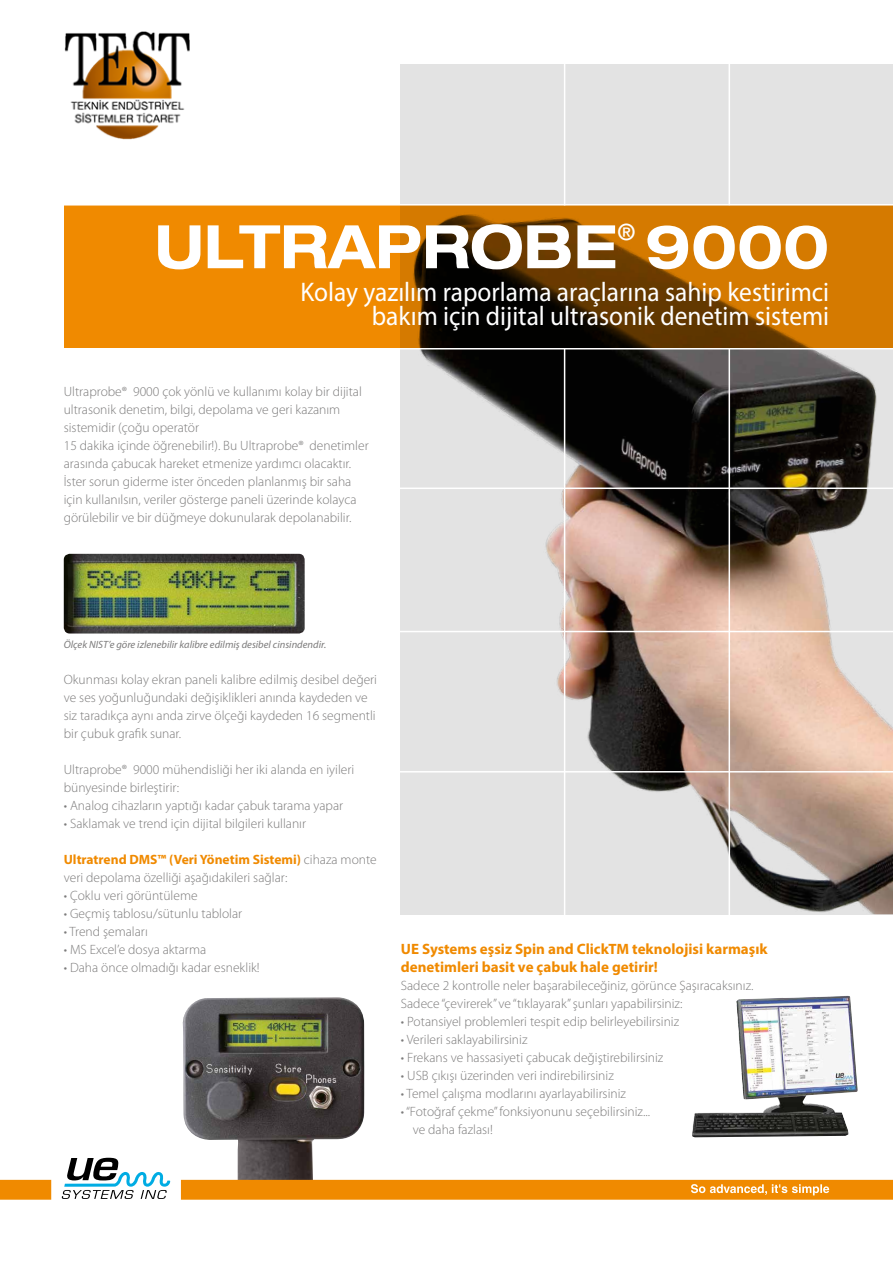
<style>
.page{position:relative;width:893px;height:1263px;background:#fff}
.page>*{position:absolute;margin:0;border:0;box-sizing:border-box;transform-origin:0 0}
.t1{font:700 expanded 60px "Helvetica Neue LT Std";color:#fff;scale:.94 1}
.t2{font:27px/24px "Myriad Pro";color:#fff;text-align:right;scale:.94 1}
.t3{font:500 expanded 22.5px "Helvetica Neue LT Std";color:#fff}
.t4{font:700 15px/18px "Myriad Pro";color:#f08a00}
.t5{font:300 13.5px/18px "Myriad Pro";color:#7c7b7b}
.t6{font:italic 10.5px "Myriad Pro";color:#7c7b7b}
.s1{font-weight:700;color:#f08a00}
</style>
<div class="page">
<img style="left:401px;top:64px;width:492px;height:850px">
<svg style="left:64px;top:206px;width:829px;height:142px;background:#b36600"></svg>
<hr style="left:393px;top:771px;width:500px;height:1px;background:#fff">
<hr style="left:395px;top:631px;width:498px;height:1px;background:#fff">
<hr style="left:395px;top:487px;width:498px;height:2px;background:#fff">
<hr style="left:0;top:348px;width:893px;height:1px;background:#fff">
<img style="left:182px;top:997px;width:183px;height:161px">
<img style="left:692px;top:996px;width:166px;height:141px">
<hr style="left:0;top:204px;width:893px;height:2px;background:#fff">
<hr style="left:564px;top:349px;width:1px;height:576px;background:#fff">
<hr style="left:729px;top:349px;width:1px;height:575px;background:#fff">
<svg style="left:0;top:1158px;width:893px;height:42px"></svg>
<img style="left:64px;top:554px;width:241px;height:79px">
<hr style="left:729px;top:48px;width:1px;height:157px;background:#fff">
<hr style="left:564px;top:52px;width:1px;height:153px;background:#fff">
<img style="left:64px;top:32px;width:125px;height:108px">
<h1 class="t1" style="left:155px;top:209px;width:494px">ULTRAPROBE</h1>
<h3 class="t3" style="left:617px;top:218px;width:19px">®</h3>
<h1 class="t1" style="left:645px;top:209px;width:197px">9000</h1>
<h2 class="t2" style="left:300px;top:279px;width:564px">Kolay yazılım raporlama araçlarına sahip kestirimci bakım için dijital ultrasonik denetim sistemi</h2>
<p class="t5" style="left:64px;top:382px;width:306px">Ultraprobe® 9000 çok yönlü ve kullanımı kolay bir dijital ultrasonik denetim, bilgi, depolama ve geri kazanım sistemidir (çoğu operatör<br>15 dakika içinde öğrenebilir!). Bu Ultraprobe® denetimler arasında çabucak hareket etmenize yardımcı olacaktır.<br>İster sorun giderme ister önceden planlanmış bir saha için kullanılsın, veriler gösterge paneli üzerinde kolayca görülebilir ve bir düğmeye dokunularak depolanabilir.</p>
<p class="t6" style="left:64px;top:638px;width:264px">Ölçek NIST’e göre izlenebilir kalibre edilmiş desibel cinsindendir.</p>
<p class="t5" style="left:64px;top:670px;width:315px">Okunması kolay ekran paneli kalibre edilmiş desibel değeri ve ses yoğunluğundaki değişiklikleri anında kaydeden ve siz taradıkça aynı anda zirve ölçeği kaydeden 16 segmentli bir çubuk grafik sunar.</p>
<p class="t5" style="left:64px;top:760px;width:292px">Ultraprobe® 9000 mühendisliği her iki alanda en iyileri bünyesinde birleştirir:</p>
<p class="t5" style="left:64px;top:796px;width:281px">• Analog cihazların yaptığı kadar çabuk tarama yapar</p>
<p class="t5" style="left:64px;top:814px;width:244px">• Saklamak ve trend için dijital bilgileri kullanır</p>
<p class="t5" style="left:64px;top:850px;width:314px"><span class="s1">Ultratrend DMS™ (Veri Yönetim Sistemi)</span> cihaza monte veri depolama özelliği aşağıdakileri sağlar:</p>
<p class="t5" style="left:64px;top:886px;width:135px">• Çoklu veri görüntüleme</p>
<p class="t5" style="left:64px;top:904px;width:180px">• Geçmiş tablosu/sütunlu tablolar</p>
<p class="t5" style="left:64px;top:922px;width:86px">• Trend şemaları</p>
<p class="t5" style="left:64px;top:940px;width:144px">• MS Excel’e dosya aktarma</p>
<p class="t5" style="left:64px;top:958px;width:197px">• Daha önce olmadığı kadar esneklik!</p>
<p class="t4" style="left:401px;top:939px;width:368px">UE Systems eşsiz Spin and ClickTM teknolojisi karmaşık denetimleri basit ve çabuk hale getirir!</p>
<p class="t5" style="left:401px;top:976px;width:354px">Sadece 2 kontrolle neler başarabileceğiniz, görünce Şaşıracaksınız.<br>Sadece “çevirerek” ve “tıklayarak” şunları yapabilirsiniz:</p>
<p class="t5" style="left:401px;top:1012px;width:280px">• Potansiyel problemleri tespit edip belirleyebilirsiniz</p>
<p class="t5" style="left:401px;top:1030px;width:128px">• Verileri saklayabilirsiniz</p>
<p class="t5" style="left:401px;top:1048px;width:264px">• Frekans ve hassasiyeti çabucak değiştirebilirsiniz</p>
<p class="t5" style="left:401px;top:1066px;width:214px">• USB çıkışı üzerinden veri indirebilirsiniz</p>
<p class="t5" style="left:401px;top:1084px;width:227px">• Temel çalışma modlarını ayarlayabilirsiniz</p>
<p class="t5" style="left:413px;top:1102px;width:239px;text-indent:-12px">• “Fotoğraf çekme” fonksiyonunu seçebilirsiniz... ve daha fazlası!</p>
</div>
